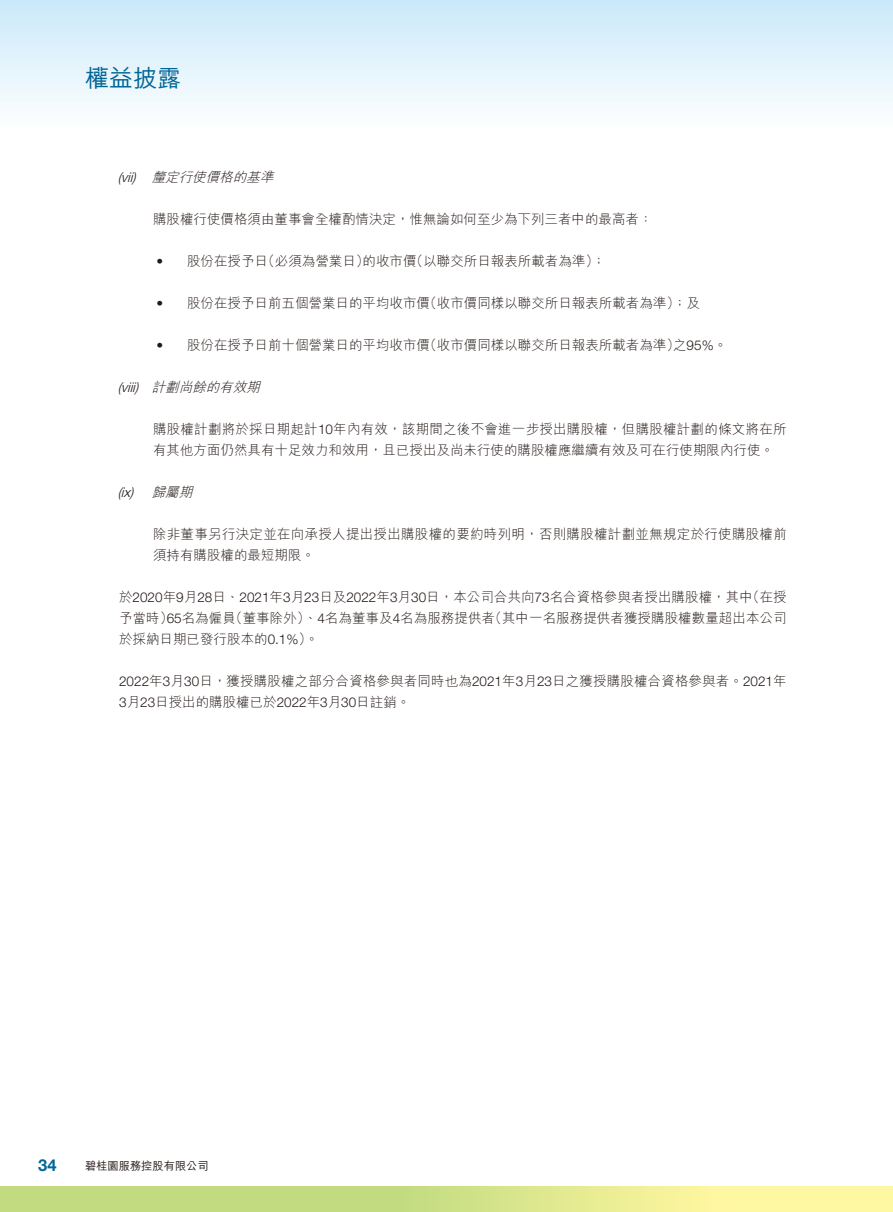
<style>
.page{position:relative;width:893px;height:1212px;background:#fff}
.page>*{position:absolute;margin:0;border:0;box-sizing:border-box;transform-origin:0 0}
.t1{font:500 24px "M Hei HK";color:#006696}
.t2{font:700 16.5px "Helvetica Neue LT Std";color:#006696}
.t3{font:300 13.5px/21px "M Hei HK";color:#231916}
.t4{font:300 13.5px/21px "M Hei HK";letter-spacing:.02em;color:#231916}
.t5{font:italic 300 13.5px "M Hei HK";color:#231916}
.t6{font:italic 300 13.5px "Helvetica Neue LT Std";color:#231916}
.t7{font:500 11.25px "M Hei HK";color:#231916}
.s1{font-family:"Helvetica Neue LT Std"}
</style>
<div class="page">
<svg style="left:0;top:1186px;width:893px;height:26px;background:#d8e58d"></svg>
<div style="left:0;top:0;width:893px;height:138px;background:linear-gradient(to bottom,#cae9fa,#fff)"></div>
<h1 class="t1" style="left:85px;top:61px;width:97px">權益披露</h1>
<p class="t5" style="left:118px;top:168px;width:162px"><span class="s1">(vii)</span> 釐定行使價格的基準</p>
<p class="t3" style="left:153px;top:208px;width:501px">購股權行使價格須由董事會全權酌情決定，惟無論如何至少為下列三者中的最高者：</p>
<p class="t3" style="left:156px;top:250px;width:451px"><span class="s1">•</span> 股份在授予日（必須為營業日）的收市價（以聯交所日報表所載者為準）；</p>
<p class="t3" style="left:156px;top:292px;width:545px"><span class="s1">•</span> 股份在授予日前五個營業日的平均收市價（收市價同樣以聯交所日報表所載者為準）；及</p>
<p class="t3" style="left:156px;top:334px;width:572px"><span class="s1">•</span> 股份在授予日前十個營業日的平均收市價（收市價同樣以聯交所日報表所載者為準）之<span class="s1">95%</span>。</p>
<p class="t5" style="left:118px;top:378px;width:148px"><span class="s1">(viii)</span> 計劃尚餘的有效期</p>
<p class="t3" style="left:153px;top:418px;width:635px">購股權計劃將於採日期起計<span class="s1">10</span>年內有效，該期間之後不會進一步授出購股權，但購股權計劃的條文將在所有其他方面仍然具有十足效力和效用，且已授出及尚未行使的購股權應繼續有效及可在行使期限內行使。</p>
<p class="t6" style="left:118px;top:484px;width:18px">(ix)</p>
<p class="t5" style="left:152px;top:483px;width:47px">歸屬期</p>
<p class="t4" style="left:153px;top:523px;width:635px">除非董事另行決定並在向承授人提出授出購股權的要約時列明，否則購股權計劃並無規定於行使購股權前須持有購股權的最短期限。</p>
<p class="t3" style="left:119px;top:586px;width:669px;text-align:justify">於<span class="s1">2020</span>年<span class="s1">9</span>月<span class="s1">28</span>日、<span class="s1">2021</span>年<span class="s1">3</span>月<span class="s1">23</span>日及<span class="s1">2022</span>年<span class="s1">3</span>月<span class="s1">30</span>日，本公司合共向<span class="s1">73</span>名合資格參與者授出購股權，其中（在授予當時）<span class="s1">65</span>名為僱員（董事除外）、<span class="s1">4</span>名為董事及<span class="s1">4</span>名為服務提供者（其中一名服務提供者獲授購股權數量超出本公司於採納日期已發行股本的<span class="s1">0.1%</span>）。</p>
<p class="t3" style="left:119px;top:670px;width:669px"><span class="s1">2022</span>年<span class="s1">3</span>月<span class="s1">30</span>日，獲授購股權之部分合資格參與者同時也為<span class="s1">2021</span>年<span class="s1">3</span>月<span class="s1">23</span>日之獲授購股權合資格參與者。<span class="s1">2021</span>年<br><span class="s1">3</span>月<span class="s1">23</span>日授出的購股權已於<span class="s1">2022</span>年<span class="s1">3</span>月<span class="s1">30</span>日註銷。</p>
<p class="t2" style="left:38px;top:1155px;width:20px">34</p>
<p class="t7" style="left:85px;top:1158px;width:125px">碧桂園服務控股有限公司</p>
</div>
